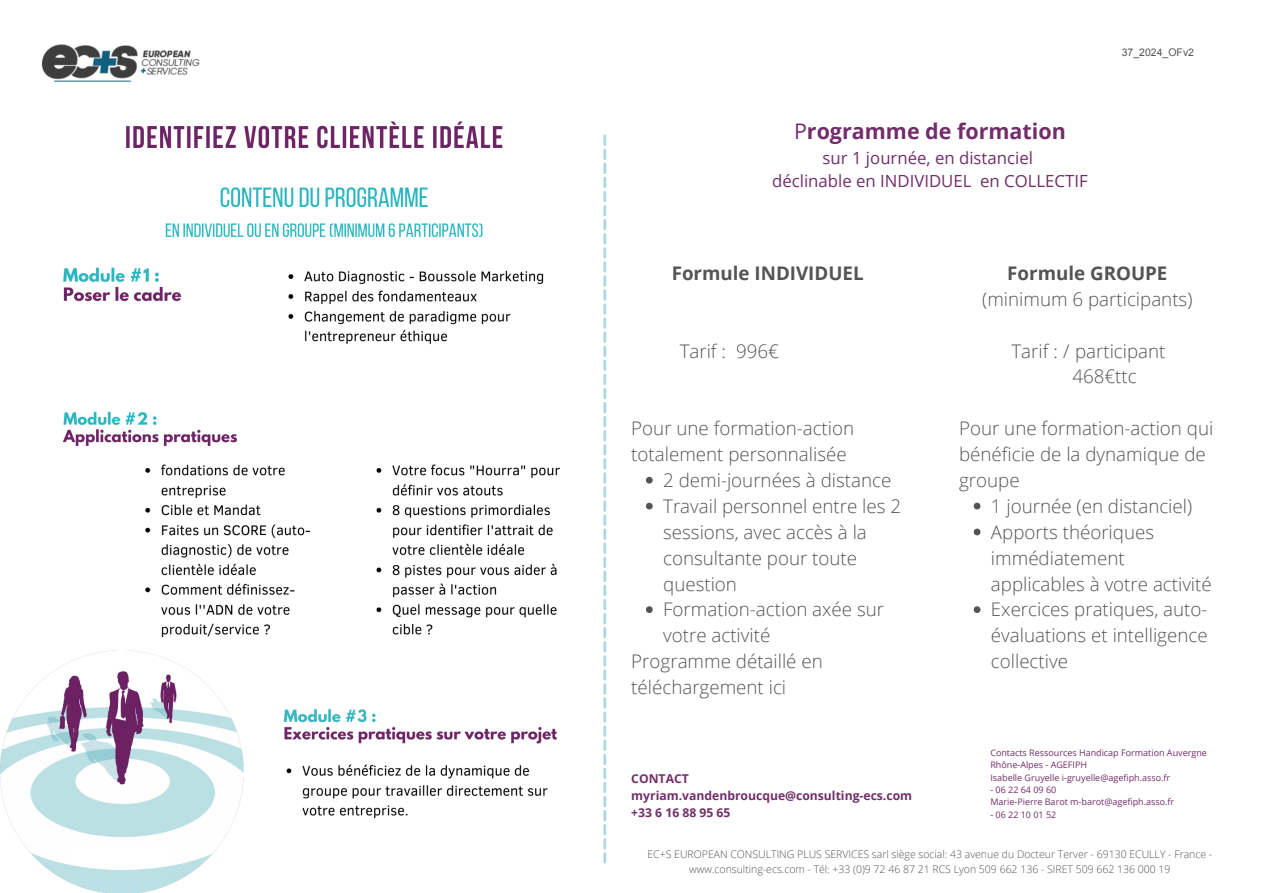
<style>
.page{position:relative;width:1263px;height:893px;background:#fff}
.page>*{position:absolute;margin:0;border:0;box-sizing:border-box;transform-origin:0 0}
.t1{font:700 21.45px "Open Sans";color:#722e69}
.t2{font:300 18.75px/25.9px "Open Sans";color:#545454}
.t3{font:700 18.75px "Open Sans";color:#545454}
.t4{font:16.8px "Open Sans";color:#722e69}
.t5{font:700 12.15px "Open Sans";color:#722e69}
.t6{font:300 10.5px/14.6px "Open Sans";color:#545454;text-align:center}
.t7{font:10.5px "Arial";color:#545454}
.t8{font:9px/12.4px "Open Sans";color:#722e69}
.s1{font-weight:400}
</style>
<div class="page">
<img style="left:0;top:44px;width:607px;height:849px">
<div style="left:365px;top:848px;width:266px;height:45px;background:#fff"></div>
<svg style="left:603px;top:135px;width:3px;height:728px"></svg>
<svg style="left:646px;top:477px;width:7px;height:6px"></svg>
<svg style="left:646px;top:503px;width:7px;height:6px"></svg>
<svg style="left:646px;top:606px;width:7px;height:7px"></svg>
<svg style="left:974px;top:503px;width:6px;height:6px"></svg>
<svg style="left:974px;top:528px;width:6px;height:7px"></svg>
<svg style="left:974px;top:606px;width:6px;height:7px"></svg>
<p class="t1" style="left:794px;top:116px;width:273px"><span class="s1">P</span>rogramme de formation</p>
<p class="t4" style="left:822px;top:146px;width:212px">sur 1 journée, en distanciel</p>
<p class="t4" style="left:772px;top:169px;width:317px">déclinable en INDIVIDUEL en COLLECTIF</p>
<p class="t7" style="left:1122px;top:47px;width:74px">37_2024_OFv2</p>
<p class="t3" style="left:672px;top:260px;width:193px">Formule INDIVIDUEL</p>
<p class="t3" style="left:1007px;top:260px;width:162px">Formule GROUPE</p>
<p class="t2" style="left:982px;top:285px;width:212px">(minimum 6 participants)</p>
<p class="t2" style="left:680px;top:338px;width:101px">!"#$% &amp; ''()</p>
<p class="t2" style="left:1072px;top:337px;width:95px;text-indent:-61px">!"#$% &amp; ' ("#)$*$("+) ,-./))*</p>
<p class="t2" style="left:631px;top:415px;width:224px">Pour une formation-action totalement personnalisée</p>
<p class="t2" style="left:663px;top:467px;width:230px">2 demi-journées à distance</p>
<p class="t2" style="left:663px;top:492px;width:239px">Travail personnel entre les 2 sessions, avec accès à la consultante pour toute question</p>
<p class="t2" style="left:663px;top:596px;width:222px">Formation-action axée sur votre activité</p>
<p class="t2" style="left:631px;top:648px;width:193px">Programme détaillé en téléchargement ici</p>
<p class="t5" style="left:631px;top:770px;width:59px">CONTACT</p>
<p class="t5" style="left:631px;top:787px;width:282px">myriam.vandenbroucque@consulting-ecs.com</p>
<p class="t5" style="left:631px;top:804px;width:101px">+33 6 16 88 95 65</p>
<p class="t2" style="left:959px;top:415px;width:256px">Pour une formation-action qui bénéficie de la dynamique de groupe</p>
<p class="t2" style="left:991px;top:492px;width:203px">1 journée (en distanciel)</p>
<p class="t2" style="left:991px;top:518px;width:222px">Apports théoriques immédiatement applicables à votre activité</p>
<p class="t2" style="left:991px;top:596px;width:218px;text-align:justify">Exercices pratiques, auto&shy;évaluations et intelligence collective</p>
<p class="t8" style="left:990px;top:746px;width:218px">Contacts Ressources Handicap Formation Auvergne<br>Rhône-Alpes - AGEFIPH</p>
<p class="t8" style="left:990px;top:771px;width:181px">Isabelle Gruyelle i-gruyelle@agefiph.asso.fr</p>
<p class="t8" style="left:990px;top:783px;width:67px">- 06 22 64 09 60</p>
<p class="t8" style="left:990px;top:795px;width:185px">Marie-Pierre Barot m-barot@agefiph.asso.fr</p>
<p class="t8" style="left:990px;top:808px;width:67px">- 06 22 10 01 52</p>
<p class="t6" style="left:647px;top:847px;width:566px">EC+S EUROPEAN CONSULTING PLUS SERVICES sarl siège social: 43 avenue du Docteur Terver - 69130 ECULLY - France - www.consulting-ecs.com - Tél: +33 (0)9 72 46 87 21 RCS Lyon 509 662 136 - SIRET 509 662 136 000 19</p>
</div>
